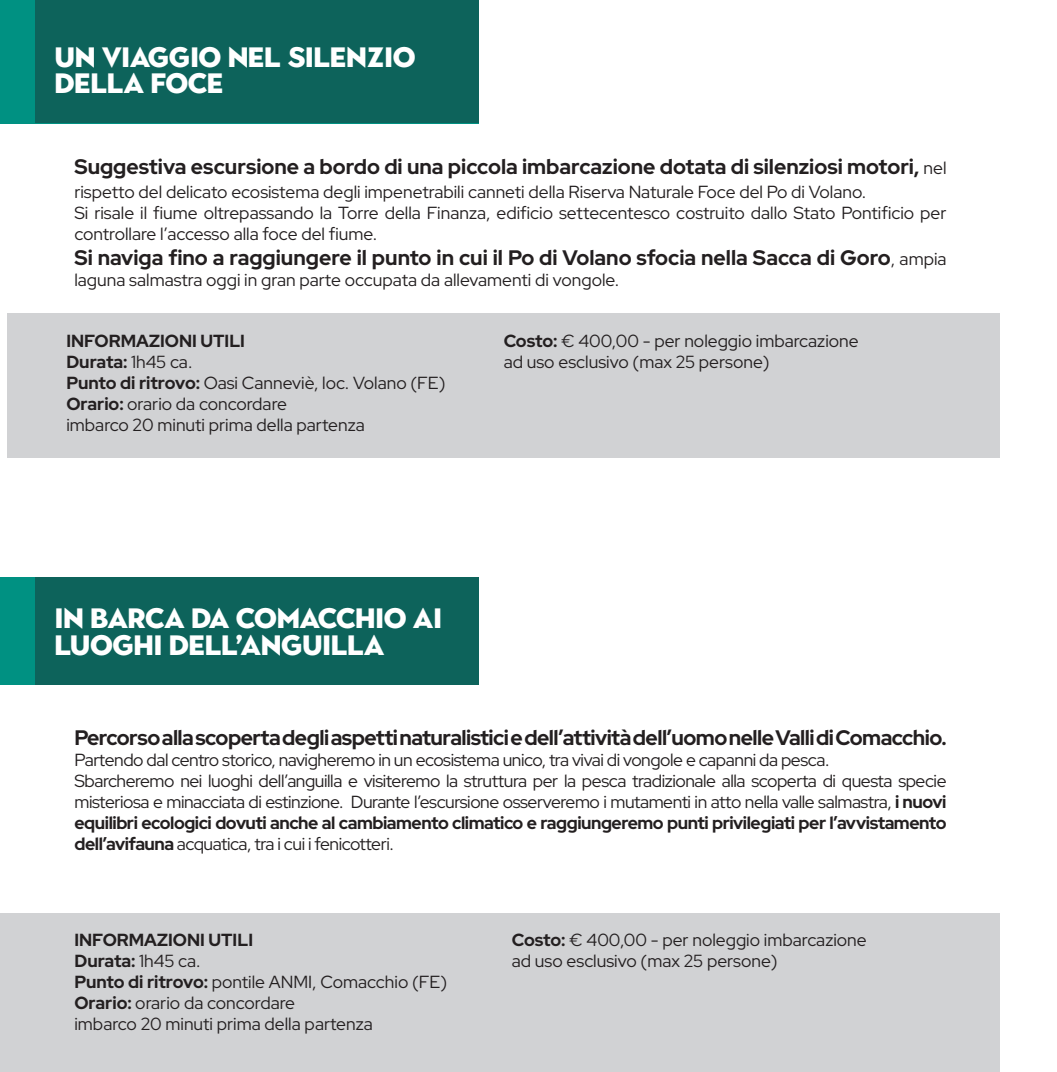
<style>
.page{position:relative;width:1057px;height:1072px;background:#fff}
.page>*{position:absolute;margin:0;border:0;box-sizing:border-box;transform-origin:0 0}
.t1{font:900 28px/26.2px "Town 10 Display";letter-spacing:-.02em;color:#fff}
.t2{font:700 21px "Red Hat Display";letter-spacing:-.005em;color:#231f20}
.t3{font:700 21px "Red Hat Display";letter-spacing:-.025em;color:#231f20}
.t4{font:17.5px/21px "Red Hat Display";color:#231f20}
.t5{font:17.5px/21px "Red Hat Display";letter-spacing:-.025em;color:#231f20}
.s1{font-weight:400;font-size:17.5px}
.s2{font-weight:700}
</style>
<div class="page">
<div style="left:7px;top:313px;width:993px;height:144px;background:#d1d2d4"></div>
<div style="left:0;top:0;width:479px;height:123px;background:#009182"></div>
<div style="left:0;top:577px;width:479px;height:108px;background:#009182"></div>
<div style="left:35px;top:0;width:444px;height:123px;background:#0d635b"></div>
<div style="left:35px;top:577px;width:444px;height:108px;background:#0d635b"></div>
<div style="left:0;top:913px;width:1000px;height:158px;background:#d1d2d4"></div>
<h1 class="t1" style="left:55px;top:45px;width:362px">UN VIAGGIO NEL SILENZIO<br>DELLA FOCE</h1>
<p class="t2" style="left:74px;top:152px;width:873px">Suggestiva escursione a bordo di una piccola imbarcazione dotata di silenziosi motori, <span class="s1">nel</span></p>
<p class="t4" style="left:74px;top:181px;width:873px">rispetto del delicato ecosistema degli impenetrabili canneti della Riserva Naturale Foce del Po di Volano.<br>Si risale il fiume oltrepassando la Torre della Finanza, edificio settecentesco costruito dallo Stato Pontificio per controllare l’accesso alla foce del fiume.</p>
<p class="t2" style="left:74px;top:244px;width:873px">Si naviga fino a raggiungere il punto in cui il Po di Volano sfocia nella Sacca di Goro<span class="s1">, ampia</span></p>
<p class="t4" style="left:74px;top:269px;width:546px">laguna salmastra oggi in gran parte occupata da allevamenti di vongole.</p>
<p class="t4" style="left:66px;top:330px;width:381px"><span class="s2">INFORMAZIONI UTILI<br>Durata:</span> 1h45 ca.<br><span class="s2">Punto di ritrovo:</span> Oasi Canneviè, loc. Volano (FE)<br><span class="s2">Orario:</span> orario da concordare<br>imbarco 20 minuti prima della partenza</p>
<p class="t4" style="left:503px;top:330px;width:356px"><span class="s2">Costo:</span> € 400,00 - per noleggio imbarcazione ad uso esclusivo (max 25 persone)</p>
<h1 class="t1" style="left:55px;top:606px;width:389px">IN BARCA DA COMACCHIO AI<br>LUOGHI DELL’ANGUILLA</h1>
<p class="t3" style="left:74px;top:723px;width:873px">Percorso alla scoperta degli aspetti naturalistici e dell’attività dell’uomo nelle Valli di Comacchio.</p>
<p class="t5" style="left:74px;top:748px;width:873px">Partendo dal centro storico, navigheremo in un ecosistema unico, tra vivai di vongole e capanni da pesca.<br>Sbarcheremo nei luoghi dell’anguilla e visiteremo la struttura per la pesca tradizionale alla scoperta di questa specie misteriosa e minacciata di estinzione. Durante l’escursione osserveremo i mutamenti in atto nella valle salmastra, <span class="s2">i nuovi equilibri ecologici dovuti anche al cambiamento climatico e raggiungeremo punti privilegiati per l’avvistamento dell’avifauna</span> acquatica, tra i cui i fenicotteri.</p>
<p class="t4" style="left:74px;top:928px;width:374px"><span class="s2">INFORMAZIONI UTILI<br>Durata:</span> 1h45 ca.<br><span class="s2">Punto di ritrovo:</span> pontile ANMI, Comacchio (FE)<br><span class="s2">Orario:</span> orario da concordare<br>imbarco 20 minuti prima della partenza</p>
<p class="t4" style="left:512px;top:928px;width:356px"><span class="s2">Costo:</span> € 400,00 - per noleggio imbarcazione ad uso esclusivo (max 25 persone)</p>
</div>
